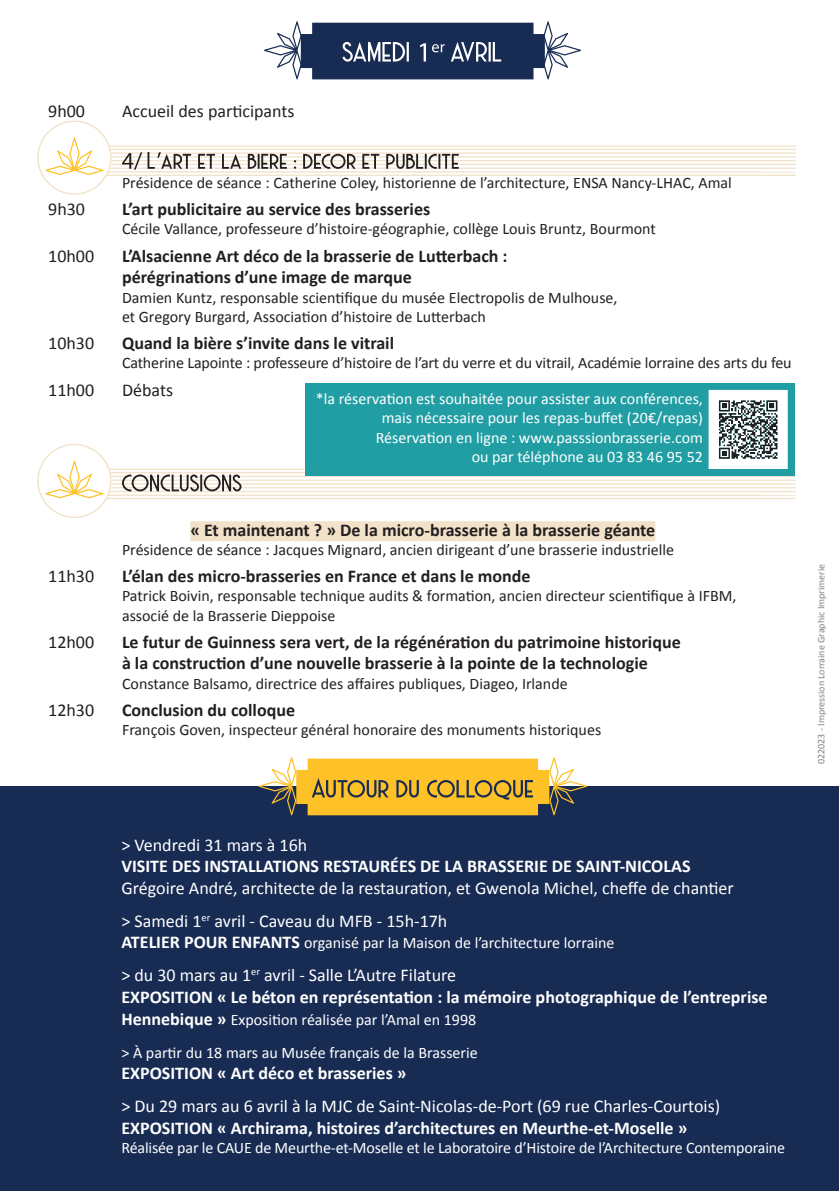
<style>
.page{position:relative;width:840px;height:1191px;background:#fff}
.page>*{position:absolute;margin:0;border:0;box-sizing:border-box;transform-origin:0 0}
.t1{font:700 18px/21.6px "Calibri";color:#231f20}
.t2{font:700 18px/21.6px "Calibri";color:#fff}
.t3{font:18px/33px "Calibri";color:#fff}
.t4{font:18px "Calibri";color:#231f20}
.t5{font:16px/19.2px "Calibri";color:#231f20}
.t6{font:16px/19.2px "Calibri";color:#fff}
.t7{font:10px "Calibri";color:#808285}
.s1{font-weight:700;font-size:18px}
.s2{font-weight:400}
</style>
<div class="page">
<div style="left:0;top:787px;width:838px;height:404px;background:#172b53"></div>
<div style="left:190px;top:521px;width:465px;height:20px;background:#f1e2c9"></div>
<svg style="left:37px;top:120px;width:758px;height:75px"></svg>
<div style="left:305px;top:384px;width:489px;height:92px;background:#209ea4"></div>
<svg style="left:37px;top:390px;width:758px;height:128px"></svg>
<svg style="left:258px;top:757px;width:328px;height:58px"></svg>
<svg style="left:264px;top:21px;width:316px;height:58px"></svg>
<p class="t4" style="left:48px;top:100px;width:38px">9h00</p>
<p class="t4" style="left:122px;top:100px;width:174px">Accueil des participants</p>
<p class="t5" style="left:122px;top:173px;width:611px">Présidence de séance : Catherine Coley, historienne de l’architecture, ENSA Nancy-LHAC, Amal</p>
<p class="t4" style="left:48px;top:198px;width:38px">9h30</p>
<p class="t1" style="left:122px;top:198px;width:309px">L’art publicitaire au service des brasseries</p>
<p class="t5" style="left:122px;top:220px;width:535px">Cécile Vallance, professeure d’histoire-géographie, collège Louis Bruntz, Bourmont</p>
<p class="t4" style="left:48px;top:244px;width:47px">10h00</p>
<p class="t1" style="left:122px;top:245px;width:387px">L’Alsacienne Art déco de la brasserie de Lutterbach : pérégrinations d’une image de marque</p>
<p class="t5" style="left:122px;top:288px;width:497px">Damien Kuntz, responsable scientifique du musée Electropolis de Mulhouse, et Gregory Burgard, Association d’histoire de Lutterbach</p>
<p class="t4" style="left:48px;top:332px;width:47px">10h30</p>
<p class="t1" style="left:122px;top:332px;width:273px">Quand la bière s’invite dans le vitrail</p>
<p class="t5" style="left:122px;top:353px;width:670px">Catherine Lapointe : professeure d’histoire de l’art du verre et du vitrail, Académie lorraine des arts du feu</p>
<p class="t4" style="left:48px;top:378px;width:47px">11h00</p>
<p class="t4" style="left:122px;top:378px;width:53px">Débats</p>
<p class="t6" style="left:316px;top:389px;width:388px;text-align:right">*la réservation est souhaitée pour assister aux conférences, mais nécessaire pour les repas-buffet (20€/repas)<br>Réservation en ligne : www.passsionbrasserie.com<br>ou par téléphone au 03 83 46 95 52</p>
<p class="t1" style="left:190px;top:519px;width:466px">« Et maintenant ? » De la micro-brasserie à la brasserie géante</p>
<p class="t5" style="left:122px;top:540px;width:553px">Présidence de séance : Jacques Mignard, ancien dirigeant d’une brasserie industrielle</p>
<p class="t4" style="left:48px;top:565px;width:47px">11h30</p>
<p class="t1" style="left:122px;top:565px;width:410px">L’élan des micro-brasseries en France et dans le monde</p>
<p class="t5" style="left:122px;top:586px;width:615px">Patrick Boivin, responsable technique audits &amp; formation, ancien directeur scientifique à IFBM, associé de la Brasserie Dieppoise</p>
<p class="t4" style="left:48px;top:630px;width:47px">12h00</p>
<p class="t1" style="left:122px;top:631px;width:560px">Le futur de Guinness sera vert, de la régénération du patrimoine historique à la construction d’une nouvelle brasserie à la pointe de la technologie</p>
<p class="t5" style="left:122px;top:673px;width:447px">Constance Balsamo, directrice des affaires publiques, Diageo, Irlande</p>
<p class="t4" style="left:48px;top:698px;width:47px">12h30</p>
<p class="t1" style="left:122px;top:699px;width:174px">Conclusion du colloque</p>
<p class="t5" style="left:122px;top:720px;width:480px">François Goven, inspecteur général honoraire des monuments historiques</p>
<p class="t7" style="left:814px;top:764px;width:201px;rotate:-90deg">022023 - Impression Lorraine Graphic Imprimerie</p>
<p class="t3" style="left:121px;top:828px;width:187px">&gt; Vendredi 31 mars à 16h</p>
<p class="t2" style="left:121px;top:855px;width:570px">VISITE DES INSTALLATIONS RESTAURÉES DE LA BRASSERIE DE SAINT-NICOLAS</p>
<p class="t3" style="left:121px;top:871px;width:613px">Grégoire André, architecte de la restauration, et Gwenola Michel, cheffe de chantier &gt; Samedi 1<sup>er</sup> avril - Caveau du MFB - 15h-17h</p>
<p class="t6" style="left:121px;top:933px;width:494px"><span class="s1">ATELIER POUR ENFANTS</span> organisé par la Maison de l’architecture lorraine</p>
<p class="t2" style="left:121px;top:964px;width:647px"><span class="s2">&gt; du 30 mars au 1</span><sup>er</sup> <span class="s2">avril - Salle L’Autre Filature<br></span>EXPOSITION « Le béton en représentation : la mémoire photographique de l’entreprise</p>
<p class="t6" style="left:121px;top:1002px;width:357px;line-height:33px"><span class="s1">Hennebique »</span> Exposition réalisée par l’Amal en 1998 &gt; À partir du 18 mars au Musée français de la Brasserie</p>
<p class="t2" style="left:121px;top:1062px;width:286px">EXPOSITION « Art déco et brasseries »</p>
<p class="t3" style="left:121px;top:1089px;width:600px">&gt; Du 29 mars au 6 avril à la MJC de Saint-Nicolas-de-Port (69 rue Charles-Courtois)</p>
<p class="t2" style="left:121px;top:1117px;width:567px">EXPOSITION « Archirama, histoires d’architectures en Meurthe-et-Moselle »</p>
<p class="t6" style="left:121px;top:1138px;width:664px">Réalisée par le CAUE de Meurthe-et-Moselle et le Laboratoire d’Histoire de l’Architecture Contemporaine</p>
</div>
